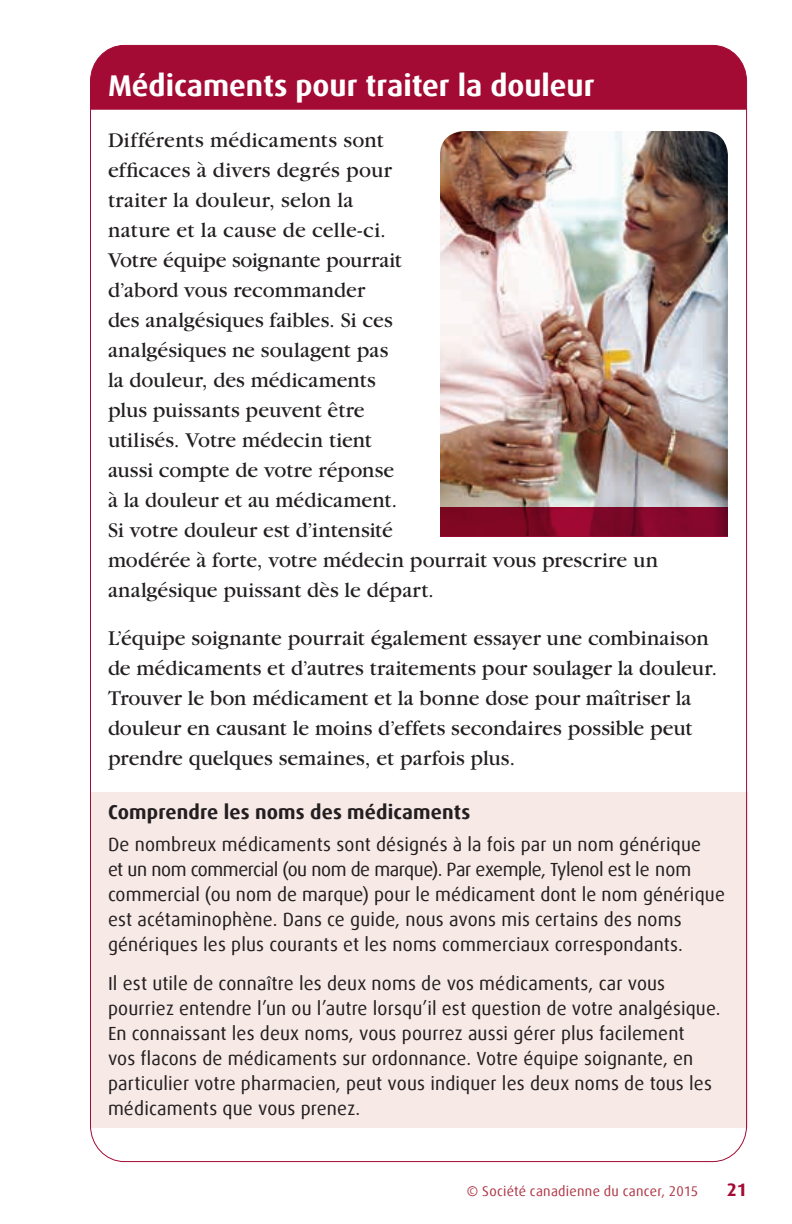
<style>
.page{position:relative;width:792px;height:1224px;background:#fff}
.page>*{position:absolute;margin:0;border:0;box-sizing:border-box;transform-origin:0 0}
.t1{font:700 30px "Dax Offc";color:#fff}
.t2{font:22px/30px "Garamond";color:#231f20}
.t3{font:700 20px "Dax Offc";letter-spacing:.01em;color:#231f20}
.t4{font:19px/25px "Dax Offc";letter-spacing:.005em;color:#231f20}
.t5{font:700 18px "Dax Offc";color:#a30a34}
.t6{font:14px "Dax Offc";letter-spacing:.02em;color:#af3847}
</style>
<div class="page">
<div style="left:90px;top:792px;width:657px;height:336px;background:#f7e9e6"></div>
<div style="left:90px;top:45px;width:657px;height:65px;background:#a30a34"></div>
<img style="left:440px;top:131px;width:288px;height:376px">
<svg style="left:440px;top:507px;width:288px;height:29px;background:#820727"></svg>
<h1 class="t1" style="left:108px;top:66px;width:488px">Médicaments pour traiter la douleur</h1>
<p class="t2" style="left:108px;top:126px;width:552px">Différents médicaments sont<br>efficaces à divers degrés pour<br>traiter la douleur, selon la<br>nature et la cause de celle-ci.<br>Votre équipe soignante pourrait<br>d’abord vous recommander<br>des analgésiques faibles. Si ces<br>analgésiques ne soulagent pas<br>la douleur, des médicaments<br>plus puissants peuvent être<br>utilisés. Votre médecin tient<br>aussi compte de votre réponse<br>à la douleur et au médicament.<br>Si votre douleur est d’intensité<br>modérée à forte, votre médecin pourrait vous prescrire un analgésique puissant dès le départ.</p>
<p class="t2" style="left:108px;top:624px;width:611px">L’équipe soignante pourrait également essayer une combinaison de médicaments et d’autres traitements pour soulager la douleur.<br>Trouver le bon médicament et la bonne dose pour maîtriser la douleur en causant le moins d’effets secondaires possible peut prendre quelques semaines, et parfois plus.</p>
<p class="t3" style="left:108px;top:799px;width:364px">Comprendre les noms des médicaments</p>
<p class="t4" style="left:108px;top:832px;width:618px">De nombreux médicaments sont désignés à la fois par un nom générique<br>et un nom commercial (ou nom de marque). Par exemple, Tylenol est le nom commercial (ou nom de marque) pour le médicament dont le nom générique est acétaminophène. Dans ce guide, nous avons mis certains des noms génériques les plus courants et les noms commerciaux correspondants.</p>
<p class="t4" style="left:108px;top:971px;width:614px">Il est utile de connaître les deux noms de vos médicaments, car vous pourriez entendre l’un ou l’autre lorsqu’il est question de votre analgésique.<br>En connaissant les deux noms, vous pourrez aussi gérer plus facilement<br>vos flacons de médicaments sur ordonnance. Votre équipe soignante, en particulier votre pharmacien, peut vous indiquer les deux noms de tous les médicaments que vous prenez.</p>
<p class="t6" style="left:467px;top:1182px;width:233px">© Société canadienne du cancer, 2015</p>
<p class="t5" style="left:727px;top:1178px;width:22px">21</p>
</div>
